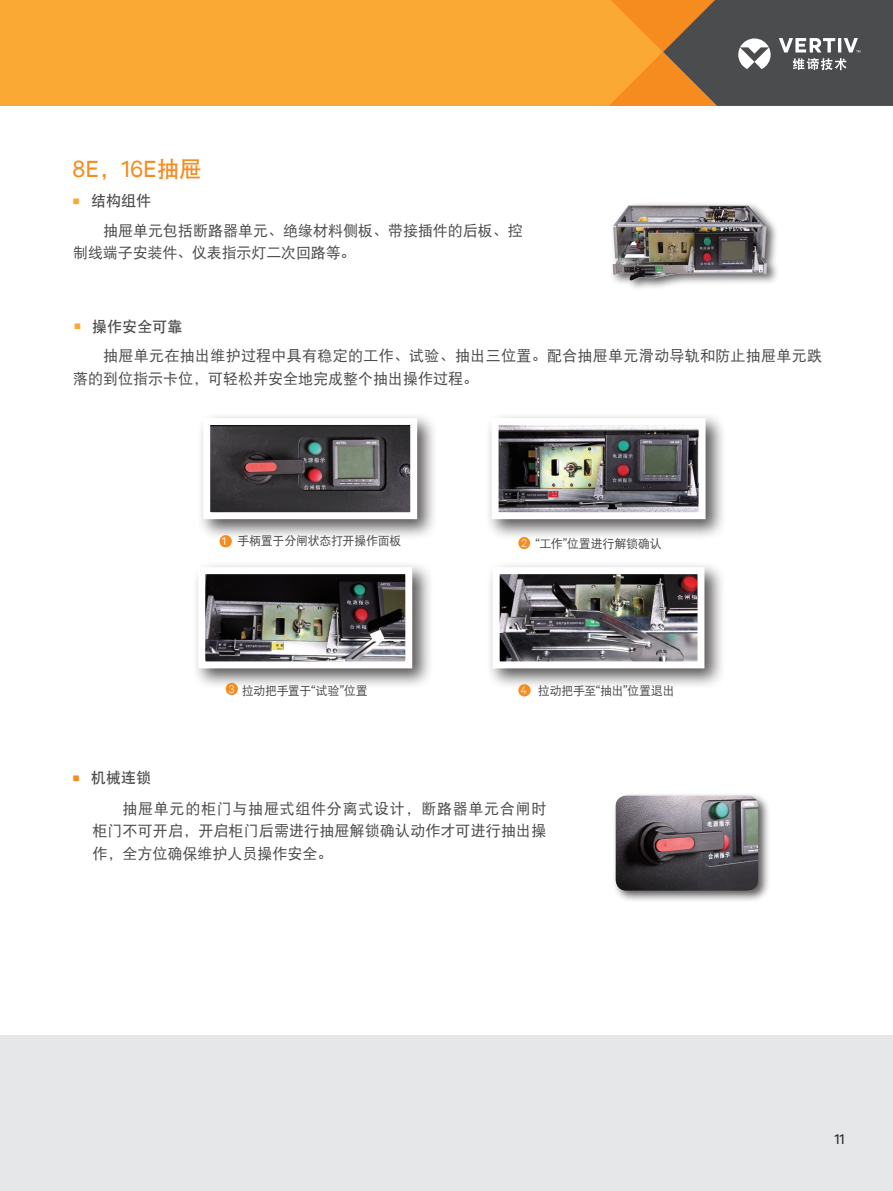
<style>
.page{position:relative;width:893px;height:1191px;background:#fff}
.page>*{position:absolute;margin:0;border:0;box-sizing:border-box;transform-origin:0 0}
.t1{font:22.5px "Calibre";color:#f68b1f}
.t2{font:15px/22.5px "DF Hei GB W5";color:#4b4c4d}
.t3{font:15px/22.5px "DF Hei GB W5";letter-spacing:.02em;color:#4b4c4d}
.t4{font:15px "DF Hei GB W7";color:#4b4c4d}
.t5{font:13.5px "Calibre";color:#231f20}
.t6{font:12px "DF Hei GB W5";letter-spacing:-.025em;color:#4b4c4d}
.s1{font-family:"DF Hei GB W7"}
.s2{font-family:"Calibre";font-size:10.65px;color:#fff}
.s3{font-family:"Calibre";font-weight:300;font-size:10.5px;color:#fff}
.s4{font-family:"Calibre"}
.s5{font-family:"Calibre";font-weight:300;font-size:10.65px;color:#fff}
</style>
<div class="page">
<div style="left:0;top:0;width:598px;height:106px;background:#faaa34"></div>
<svg style="left:598px;top:0;width:295px;height:106px;background:#886b49"></svg>
<img style="left:612px;top:204px;width:164px;height:83px">
<div style="left:612px;top:792px;width:159px;height:111px;background:#231f20;opacity:.75"></div>
<img style="left:616px;top:795px;width:142px;height:95px">
<div style="left:485px;top:411px;width:241px;height:129px;background:#231f20;opacity:.75"></div>
<img style="left:500px;top:426px;width:198px;height:85px">
<div style="left:492px;top:418px;width:214px;height:101px;border:7px solid #fff"></div>
<div style="left:486px;top:561px;width:239px;height:129px;background:#231f20;opacity:.75"></div>
<img style="left:501px;top:575px;width:195px;height:85px">
<div style="left:493px;top:567px;width:211px;height:101px;border:7px solid #fff"></div>
<div style="left:192px;top:561px;width:241px;height:129px;background:#231f20;opacity:.75"></div>
<img style="left:206px;top:575px;width:198px;height:85px">
<div style="left:198px;top:567px;width:214px;height:101px;border:7px solid #fff"></div>
<div style="left:197px;top:411px;width:241px;height:129px;background:#231f20;opacity:.75"></div>
<img style="left:211px;top:426px;width:198px;height:85px">
<div style="left:203px;top:418px;width:214px;height:101px;border:7px solid #fff"></div>
<div style="left:219px;top:535px;width:13px;height:12px;background:#f68b1f;border-radius:50%"></div>
<div style="left:518px;top:537px;width:12px;height:12px;background:#f68b1f;border-radius:50%"></div>
<div style="left:226px;top:683px;width:12px;height:12px;background:#f68b1f;border-radius:50%"></div>
<div style="left:518px;top:684px;width:13px;height:12px;background:#f68b1f;border-radius:50%"></div>
<div style="left:0;top:1035px;width:893px;height:156px;background:#e6e7e9"></div>
<h1 class="t1" style="left:73px;top:154px;width:131px">8E<span class="s1">，</span>16E<span class="s1">抽屉</span></h1>
<p class="t4" style="left:73px;top:193px;width:80px"><sup>■</sup> 结构组件</p>
<p class="t2" style="left:73px;top:219px;width:451px;text-indent:30px">抽屉单元包括断路器单元、绝缘材料侧板、带接插件的后板、控制线端子安装件、仪表指示灯二次回路等。</p>
<p class="t4" style="left:74px;top:318px;width:110px"><sup>■</sup> 操作安全可靠</p>
<p class="t3" style="left:73px;top:344px;width:750px;text-indent:30px">抽屉单元在抽出维护过程中具有稳定的工作、试验、抽出三位置。配合抽屉单元滑动导轨和防止抽屉单元跌落的到位指示卡位，可轻松并安全地完成整个抽出操作过程。</p>
<p class="t6" style="left:222px;top:534px;width:181px"><span class="s2">1</span> 手柄置于分闸状态打开操作面板</p>
<p class="t6" style="left:521px;top:537px;width:142px"><span class="s3">2</span> <span class="s4">“</span>工作<span class="s4">”</span>位置进行解锁确认</p>
<p class="t6" style="left:229px;top:684px;width:140px"><span class="s5">3</span> 拉动把手置于<span class="s4">“</span>试验<span class="s4">”</span>位置</p>
<p class="t6" style="left:521px;top:684px;width:156px"><span class="s5">4</span> 拉动把手至<span class="s4">“</span>抽出<span class="s4">”</span>位置退出</p>
<p class="t4" style="left:73px;top:770px;width:80px"><sup>■</sup> 机械连锁</p>
<p class="t2" style="left:92px;top:797px;width:456px;text-align:justify;text-indent:30px">抽屉单元的柜门与抽屉式组件分离式设计，断路器单元合闸时柜门不可开启，开启柜门后需进行抽屉解锁确认动作才可进行抽出操作，全方位确保维护人员操作安全。</p>
<p class="t5" style="left:834px;top:1129px;width:12px">11</p>
</div>
